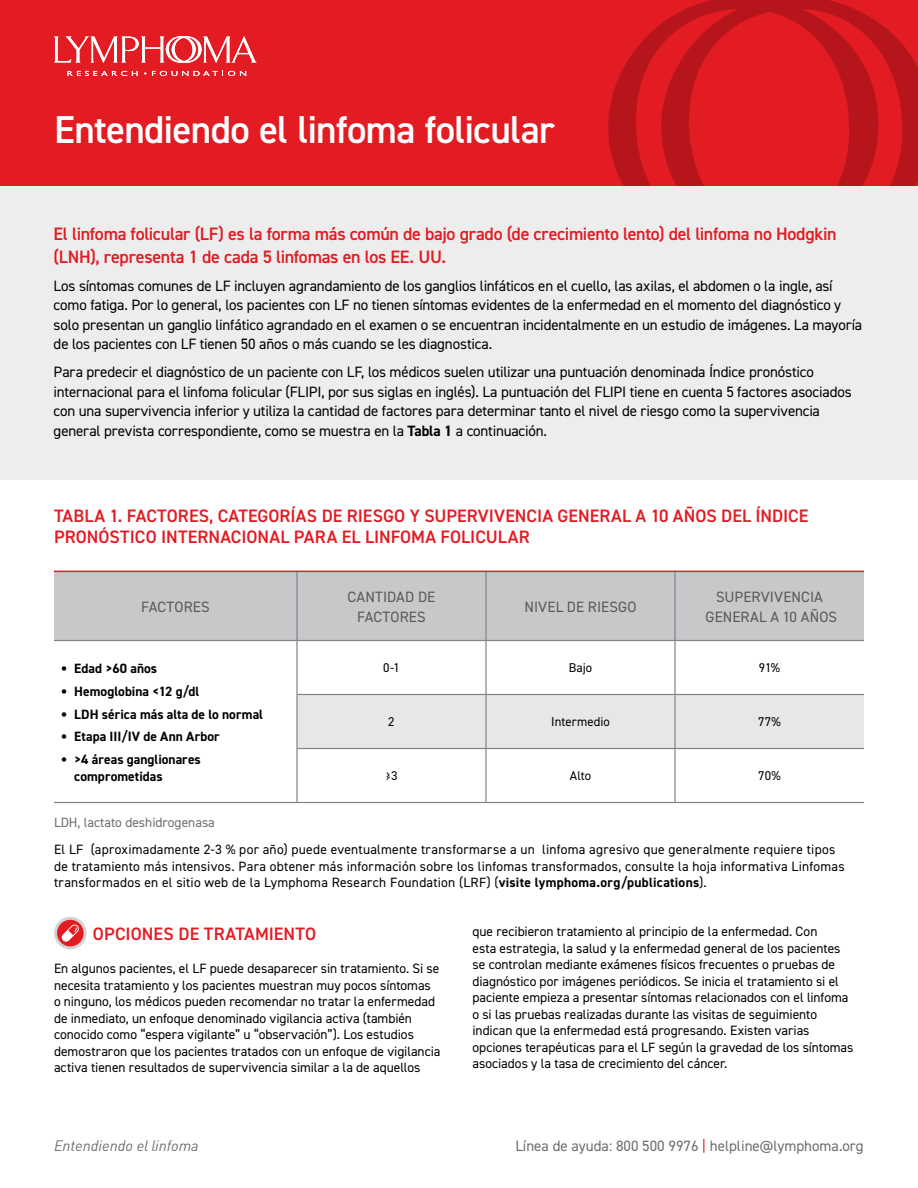
<style>
.page{position:relative;width:918px;height:1188px;background:#fff}
.page>*{position:absolute;margin:0;border:0;box-sizing:border-box;transform-origin:0 0}
.MastHead_Title{font:600 39px "DIN2014";letter-spacing:-.015em;color:#fff}
.A_Headline{font:600 18px/21px "DIN2014";color:#e31b23}
.Intro_Copy{font:600 18px/22.5px "DIN2014";letter-spacing:-.015em;color:#e31b23}
.Intro_Copy-2{font:15px/19.5px "DIN2014";letter-spacing:-.01em;color:#000}
.B_Headline{font:15px/19.5px "DIN2014";letter-spacing:.005em;color:#58595b;text-align:center}
.t1{font:15px "DIN2014";color:#6d6e71}
.t2{font:italic 15px "DINOT";color:#6d6e71}
.Body_Copy{font:13.5px/16.5px "DIN2014";color:#000}
.t3{font:700 13.5px/16.5px "DIN2014";letter-spacing:.005em;color:#000}
.t4{font:13.5px "DIN2014";color:#6d6e71}
.Bullet_List{font:12.75px "DIN2014";color:#000}
.s1{font-weight:700}
.s2{font-family:"DIN"}
.s3{color:#e31b23}
</style>
<div class="page">
<div style="left:0;top:0;width:918px;height:186px;background:#e31b23"></div>
<svg style="left:608px;top:26px;width:51px;height:160px"></svg>
<svg style="left:659px;top:0;width:259px;height:186px"></svg>
<svg style="left:54px;top:36px;width:203px;height:27px"></svg>
<svg style="left:68px;top:71px;width:70px;height:5px"></svg>
<svg style="left:152px;top:71px;width:94px;height:5px"></svg>
<div style="left:0;top:186px;width:918px;height:294px;background:#ededee"></div>
<div style="left:54px;top:572px;width:810px;height:68px;background:#c7c8ca"></div>
<div style="left:298px;top:695px;width:566px;height:53px;background:#e6e7e8"></div>
<hr style="left:54px;top:571px;width:243px;height:1px;background:#e31b23">
<hr style="left:297px;top:571px;width:189px;height:1px;background:#e31b23">
<hr style="left:486px;top:571px;width:189px;height:1px;background:#e31b23">
<hr style="left:675px;top:571px;width:189px;height:1px;background:#e31b23">
<hr style="left:54px;top:640px;width:243px;height:1px;background:#808285">
<hr style="left:297px;top:640px;width:189px;height:1px;background:#808285">
<hr style="left:486px;top:640px;width:189px;height:1px;background:#808285">
<hr style="left:675px;top:640px;width:189px;height:1px;background:#808285">
<hr style="left:296px;top:694px;width:190px;height:1px;background:#808285">
<hr style="left:296px;top:748px;width:190px;height:1px;background:#808285">
<hr style="left:486px;top:748px;width:189px;height:1px;background:#808285">
<hr style="left:675px;top:748px;width:189px;height:1px;background:#808285">
<hr style="left:54px;top:802px;width:243px;height:1px;background:#808285">
<hr style="left:297px;top:802px;width:189px;height:1px;background:#808285">
<hr style="left:296px;top:572px;width:2px;height:68px;background:#808285">
<hr style="left:296px;top:641px;width:2px;height:53px;background:#808285">
<hr style="left:296px;top:695px;width:2px;height:53px;background:#808285">
<hr style="left:296px;top:749px;width:2px;height:53px;background:#808285">
<hr style="left:485px;top:572px;width:2px;height:68px;background:#808285">
<hr style="left:485px;top:641px;width:2px;height:53px;background:#808285">
<hr style="left:485px;top:749px;width:2px;height:53px;background:#808285">
<hr style="left:485px;top:695px;width:2px;height:53px;background:#808285">
<hr style="left:486px;top:694px;width:189px;height:1px;background:#808285">
<hr style="left:675px;top:694px;width:189px;height:1px;background:#808285">
<hr style="left:486px;top:802px;width:189px;height:1px;background:#808285">
<hr style="left:675px;top:802px;width:189px;height:1px;background:#808285">
<hr style="left:674px;top:572px;width:2px;height:68px;background:#808285">
<hr style="left:674px;top:641px;width:2px;height:53px;background:#808285">
<hr style="left:674px;top:695px;width:2px;height:53px;background:#808285">
<hr style="left:674px;top:749px;width:2px;height:53px;background:#808285">
<svg style="left:55px;top:918px;width:30px;height:30px"></svg>
<div style="left:54px;top:917px;width:33px;height:32px;border:3px solid #d1d3d4;border-radius:50%"></div>
<svg style="left:61px;top:924px;width:18px;height:18px"></svg>
<p class="MastHead_Title" style="left:54px;top:104px;width:502px">Entendiendo el linfoma folicular</p>
<p class="Intro_Copy" style="left:54px;top:222px;width:785px">El linfoma folicular (LF) es la forma más común de bajo grado (de crecimiento lento) del linfoma no Hodgkin (LNH), representa 1 de cada 5 linfomas en los EE. UU.</p>
<p class="Intro_Copy-2" style="left:54px;top:276px;width:810px">Los síntomas comunes de LF incluyen agrandamiento de los ganglios linfáticos en el cuello, las axilas, el abdomen o la ingle, así como fatiga. Por lo general, los pacientes con LF no tienen síntomas evidentes de la enfermedad en el momento del diagnóstico y solo presentan un ganglio linfático agrandado en el examen o se encuentran incidentalmente en un estudio de imágenes. La mayoría de los pacientes con LF tienen 50 años o más cuando se les diagnostica.</p>
<p class="Intro_Copy-2" style="left:54px;top:362px;width:800px">Para predecir el diagnóstico de un paciente con LF, los médicos suelen utilizar una puntuación denominada Índice pronóstico internacional para el linfoma folicular (FLIPI, por sus siglas en inglés). La puntuación del FLIPI tiene en cuenta 5 factores asociados con una supervivencia inferior y utiliza la cantidad de factores para determinar tanto el nivel de riesgo como la supervivencia general prevista correspondiente, como se muestra en la <span class="s1">Tabla 1</span> a continuación.</p>
<p class="A_Headline" style="left:54px;top:505px;width:756px">TABLA 1. FACTORES, CATEGORÍAS DE RIESGO Y SUPERVIVENCIA GENERAL A 10 AÑOS DEL ÍNDICE<br>PRONÓSTICO INTERNACIONAL PARA EL LINFOMA FOLICULAR</p>
<p class="B_Headline" style="left:141px;top:597px;width:70px">FACTORES</p>
<p class="B_Headline" style="left:348px;top:587px;width:89px">CANTIDAD DE<br>FACTORES</p>
<p class="B_Headline" style="left:525px;top:597px;width:113px">NIVEL DE RIESGO</p>
<p class="B_Headline" style="left:706px;top:587px;width:133px">SUPERVIVENCIA<br>GENERAL A 10 AÑOS</p>
<p class="t3" style="left:61px;top:659px;width:98px"><span class="s2">•</span> Edad &gt;60 años</p>
<p class="t3" style="left:61px;top:682px;width:140px"><span class="s2">•</span> Hemoglobina &lt;12 g/dl</p>
<p class="t3" style="left:61px;top:705px;width:204px"><span class="s2">•</span> LDH sérica más alta de lo normal</p>
<p class="t3" style="left:61px;top:728px;width:161px"><span class="s2">•</span> Etapa III/IV de Ann Arbor</p>
<p class="t3" style="left:74px;top:751px;width:128px;text-indent:-14px"><span class="s2">•</span> &gt;4 áreas ganglionares comprometidas</p>
<p class="t4" style="left:54px;top:813px;width:162px">LDH, lactato deshidrogenasa</p>
<p class="Bullet_List" style="left:383px;top:660px;width:18px">0-1</p>
<p class="Bullet_List" style="left:569px;top:660px;width:25px">Bajo</p>
<p class="Bullet_List" style="left:759px;top:660px;width:23px">91%</p>
<p class="Bullet_List" style="left:388px;top:714px;width:8px">2</p>
<p class="Bullet_List" style="left:551px;top:714px;width:60px">Intermedio</p>
<p class="Bullet_List" style="left:758px;top:714px;width:24px">77%</p>
<p class="Bullet_List" style="left:385px;top:768px;width:14px">≥3</p>
<p class="Bullet_List" style="left:570px;top:768px;width:23px">Alto</p>
<p class="Bullet_List" style="left:758px;top:768px;width:24px">70%</p>
<p class="Body_Copy" style="left:54px;top:841px;width:792px">El LF (aproximadamente 2-3 % por año) puede eventualmente transformarse a un linfoma agresivo que generalmente requiere tipos de tratamiento más intensivos. Para obtener más información sobre los linfomas transformados, consulte la hoja informativa Linfomas transformados en el sitio web de la Lymphoma Research Foundation (LRF) (<span class="s1">visite lymphoma.org/publications</span>).</p>
<p class="A_Headline" style="left:93px;top:923px;width:225px">OPCIONES DE TRATAMIENTO</p>
<p class="Body_Copy" style="left:54px;top:960px;width:388px">En algunos pacientes, el LF puede desaparecer sin tratamiento. Si se necesita tratamiento y los pacientes muestran muy pocos síntomas o ninguno, los médicos pueden recomendar no tratar la enfermedad de inmediato, un enfoque denominado vigilancia activa (también conocido como “espera vigilante” u “observación”). Los estudios demostraron que los pacientes tratados con un enfoque de vigilancia activa tienen resultados de supervivencia similar a la de aquellos</p>
<p class="Body_Copy" style="left:472px;top:923px;width:382px">que recibieron tratamiento al principio de la enfermedad. Con<br>esta estrategia, la salud y la enfermedad general de los pacientes se controlan mediante exámenes físicos frecuentes o pruebas de diagnóstico por imágenes periódicos. Se inicia el tratamiento si el paciente empieza a presentar síntomas relacionados con el linfoma o si las pruebas realizadas durante las visitas de seguimiento indican que la enfermedad está progresando. Existen varias opciones terapéuticas para el LF según la gravedad de los síntomas asociados y la tasa de crecimiento del cáncer.</p>
<p class="t2" style="left:54px;top:1136px;width:146px">Entendiendo el linfoma</p>
<p class="t1" style="left:515px;top:1137px;width:350px">Línea de ayuda: 800 500 9976 <span class="s3">|</span> helpline@lymphoma.org</p>
</div>
